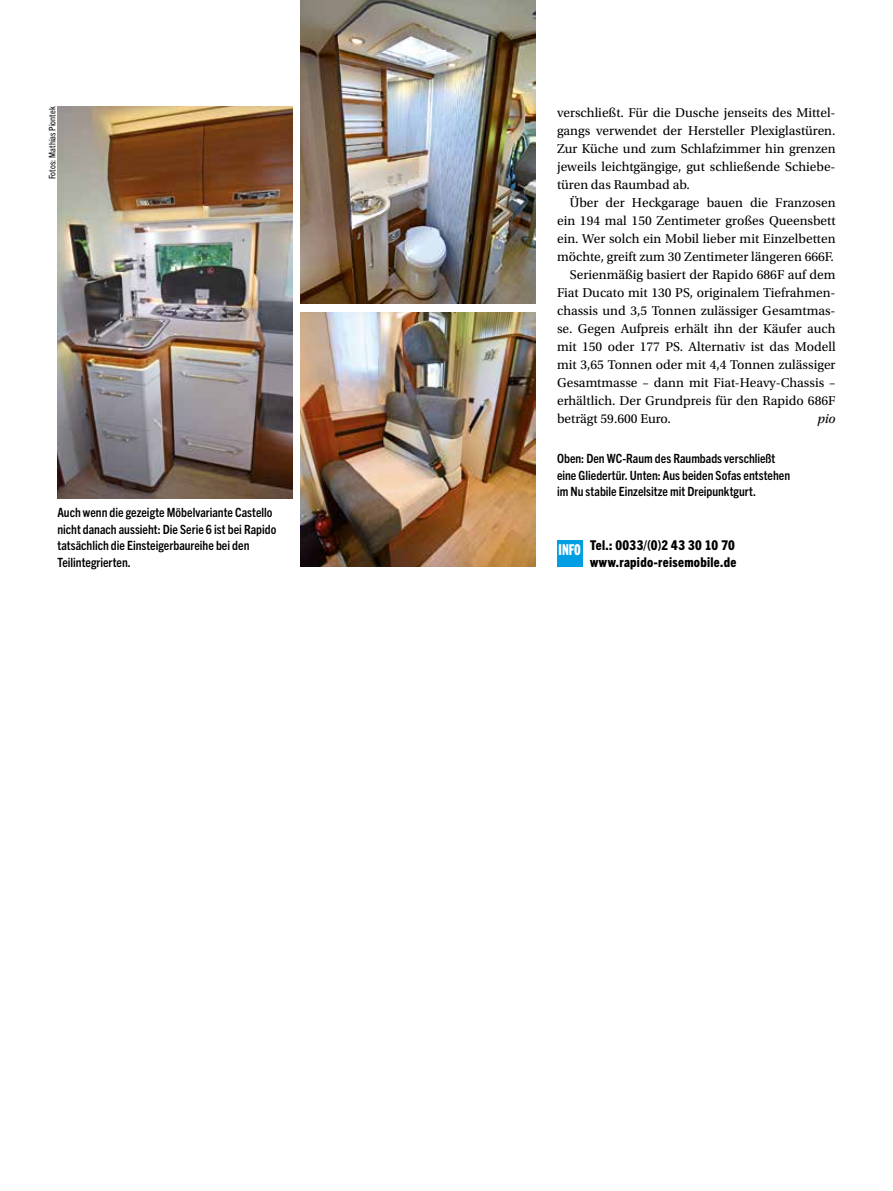
<style>
.page{position:relative;width:893px;height:1191px;background:#fff}
.page>*{position:absolute;margin:0;border:0;box-sizing:border-box;transform-origin:0 0}
.t1{font:15px "Trade Gothic Next LT Pro Hv Cm";color:#fff}
.t2{font:13.5px/18px "Utopia Std";color:#000;text-align:justify}
.t3{font:800 condensed 13.5px/16.2px "Trade Gothic Next LT Pro";letter-spacing:.025em;color:#000}
.t4{font:italic 13.5px "Utopia Std";color:#000}
.t5{font:700 condensed 12.75px/16.5px "Trade Gothic Next LT Pro";color:#000}
.t6{font:condensed 9px "Trade Gothic Next LT Pro";letter-spacing:.01em;color:#000}
</style>
<div class="page">
<img style="left:57px;top:106px;width:235px;height:392px">
<img style="left:301px;top:0;width:235px;height:303px">
<div style="left:557px;top:540px;width:25px;height:27px;background:#009fe3"></div>
<img style="left:301px;top:312px;width:235px;height:255px">
<p class="t6" style="left:46px;top:179px;width:75px;rotate:-90deg">Fotos: Mathias Piontek</p>
<p class="t5" style="left:57px;top:503px;width:220px">Auch wenn die gezeigte Möbelvariante Castello nicht danach aussieht: Die Serie 6 ist bei Rapido tatsächlich die Einsteigerbaureihe bei den Teilintegrierten.</p>
<p class="t2" style="left:557px;top:103px;width:280px">verschließt. Für die Dusche jenseits des Mittel&shy;gangs verwendet der Hersteller Plexiglastüren.<br>Zur Küche und zum Schlafzimmer hin grenzen jeweils leichtgängige, gut schließende Schiebe&shy;türen das Raumbad ab.</p>
<p class="t2" style="left:570px;top:193px;width:267px">Über der Heckgarage bauen die Franzosen</p>
<p class="t2" style="left:557px;top:211px;width:280px">ein 194 mal 150 Zentimeter großes Queensbett</p>
<p class="t2" style="left:557px;top:229px;width:280px">ein. Wer solch ein Mobil lieber mit Einzelbetten</p>
<p class="t2" style="left:557px;top:247px;width:278px">möchte, greift zum 30 Zentimeter längeren 666F.</p>
<p class="t2" style="left:570px;top:265px;width:267px">Serienmäßig basiert der Rapido 686F auf dem</p>
<p class="t2" style="left:557px;top:283px;width:280px">Fiat Ducato mit 130 PS, originalem Tiefrahmen-</p>
<p class="t2" style="left:557px;top:301px;width:280px">chassis und 3,5 Tonnen zulässiger Gesamtmas-</p>
<p class="t2" style="left:557px;top:319px;width:280px">se. Gegen Aufpreis erhält ihn der Käufer auch</p>
<p class="t2" style="left:557px;top:337px;width:280px">mit 150 oder 177 PS. Alternativ ist das Modell</p>
<p class="t2" style="left:557px;top:355px;width:280px">mit 3,65 Tonnen oder mit 4,4 Tonnen zulässiger</p>
<p class="t2" style="left:557px;top:373px;width:280px">Gesamtmasse – dann mit Fiat-Heavy-Chassis –</p>
<p class="t2" style="left:557px;top:391px;width:280px">erhältlich. Der Grundpreis für den Rapido 686F</p>
<p class="t2" style="left:557px;top:409px;width:115px">beträgt 59.600 Euro.</p>
<p class="t4" style="left:817px;top:411px;width:20px">pio</p>
<p class="t5" style="left:557px;top:449px;width:235px">Oben: Den WC-Raum des Raumbads verschließt eine Gliedertür. Unten: Aus beiden Sofas entstehen im Nu stabile Einzelsitze mit Dreipunktgurt.</p>
<p class="t1" style="left:559px;top:539px;width:24px">INFO</p>
<p class="t3" style="left:590px;top:536px;width:148px">Tel.: 0033/(0)2 43 30 10 70 www.rapido-reisemobile.de</p>
</div>
